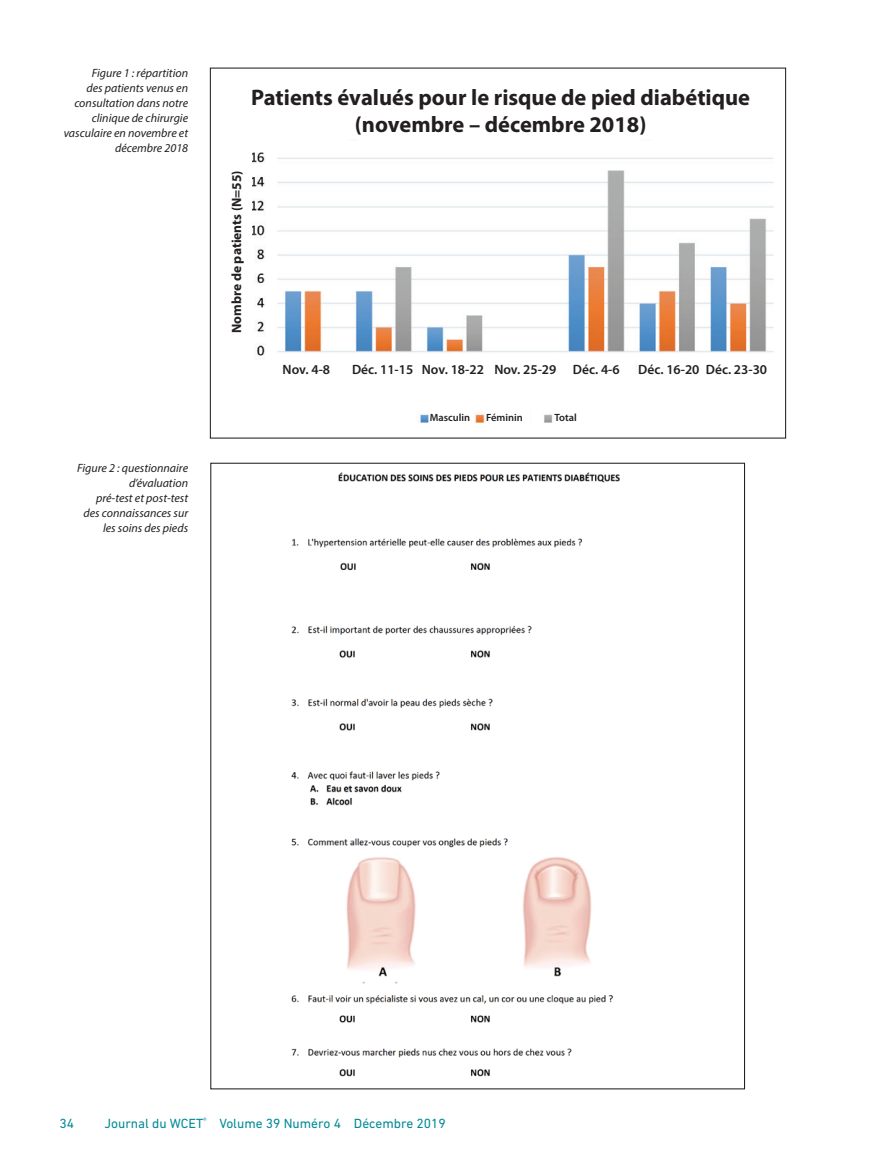
<style>
.page{position:relative;width:893px;height:1149px;background:#fff}
.page>*{position:absolute;margin:0;border:0;box-sizing:border-box;transform-origin:0 0}
.WCET_References{font:700 22.5px/27px "Myriad Pro";color:#231f20;text-align:center}
.WCET_References-2{font:600 13.5px "Myriad Pro";color:#231f20}
.t1{font:13.5px "DIN Next LT Pro";color:#008a97}
.WCET_References-3{font:700 13.5px "Myriad Pro";color:#231f20}
._2019_WCET_Figure_Ca{font:italic 12px/15px "Myriad Pro";color:#231f20;text-align:right}
.WCET_References-4{font:600 10.5px "Myriad Pro";color:#231f20}
</style>
<div class="page">
<img style="left:252px;top:152px;width:522px;height:271px">
<div style="left:274px;top:354px;width:64px;height:29px;background:#fff"></div>
<div style="left:637px;top:354px;width:64px;height:29px;background:#fff"></div>
<div style="left:564px;top:354px;width:64px;height:29px;background:#fff"></div>
<div style="left:493px;top:354px;width:64px;height:29px;background:#fff"></div>
<div style="left:421px;top:354px;width:64px;height:29px;background:#fff"></div>
<div style="left:351px;top:354px;width:64px;height:29px;background:#fff"></div>
<div style="left:705px;top:354px;width:63px;height:29px;background:#fff"></div>
<div style="left:430px;top:408px;width:43px;height:18px;background:#fff"></div>
<div style="left:486px;top:408px;width:44px;height:18px;background:#fff"></div>
<div style="left:554px;top:408px;width:44px;height:18px;background:#fff"></div>
<div style="left:488px;top:383px;width:88px;height:25px;background:#fff"></div>
<img style="left:291px;top:472px;width:330px;height:605px">
<p class="_2019_WCET_Figure_Ca" style="left:64px;top:65px;width:126px">Figure 1 : répartition<br>des patients venus en consultation dans notre clinique de chirurgie vasculaire en novembre et décembre 2018</p>
<p class="_2019_WCET_Figure_Ca" style="left:77px;top:460px;width:113px">Figure 2 : questionnaire d’évaluation<br>pré-test et post-test des connaissances sur les soins des pieds</p>
<p class="WCET_References" style="left:251px;top:83px;width:500px">Patients évalués pour le risque de pied diabétique (novembre – décembre 2018)</p>
<p class="WCET_References-3" style="left:228px;top:333px;width:164px;rotate:-90deg">Nombre de patients (N=55)</p>
<p class="WCET_References-2" style="left:283px;top:361px;width:49px">Nov. 4-8</p>
<p class="WCET_References-2" style="left:352px;top:361px;width:63px">Déc. 11-15</p>
<p class="WCET_References-2" style="left:422px;top:361px;width:64px">Nov. 18-22</p>
<p class="WCET_References-2" style="left:494px;top:361px;width:64px">Nov. 25-29</p>
<p class="WCET_References-2" style="left:573px;top:361px;width:48px">Déc. 4-6</p>
<p class="WCET_References-2" style="left:638px;top:361px;width:63px">Déc. 16-20</p>
<p class="WCET_References-2" style="left:706px;top:361px;width:63px">Déc. 23-30</p>
<p class="WCET_References-4" style="left:430px;top:411px;width:42px">Masculin</p>
<p class="WCET_References-4" style="left:486px;top:411px;width:38px">Féminin</p>
<p class="WCET_References-4" style="left:554px;top:411px;width:24px">Total</p>
<p class="t1" style="left:105px;top:1114px;width:104px">Journal du WCET<sup>®</sup></p>
<p class="t1" style="left:60px;top:1114px;width:16px">34</p>
<p class="t1" style="left:219px;top:1114px;width:228px">Volume 39 Numéro 4 Décembre 2019</p>
</div>
